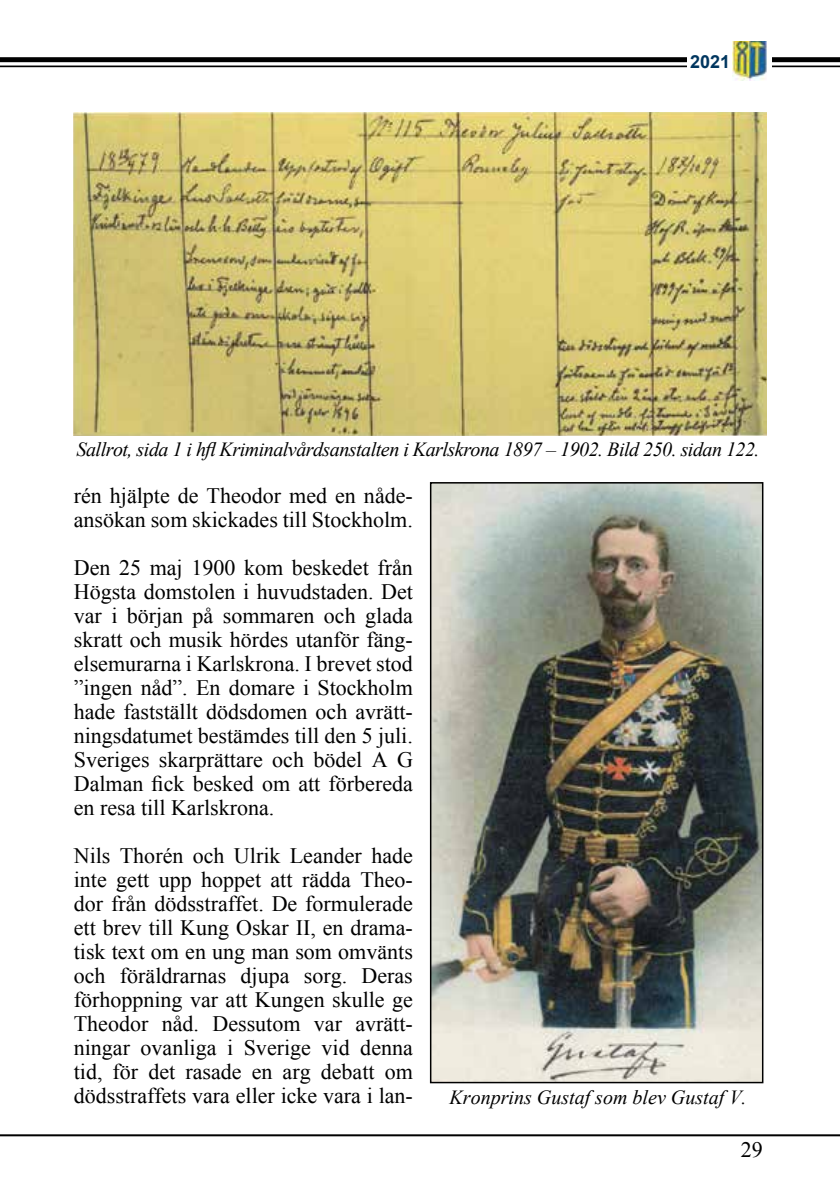
<style>
.page{position:relative;width:840px;height:1191px;background:#fff}
.page>*{position:absolute;margin:0;border:0;box-sizing:border-box;transform-origin:0 0}
.t1{font:22px/24px "Times New Roman";color:#000;text-align:justify}
.t2{font:italic 20px "Times New Roman";letter-spacing:-.025em;color:#000}
.t3{font:italic 20px "Times New Roman";color:#000}
.t4{font:700 18px "Arial";color:#00365f}
</style>
<div class="page">
<div style="left:0;top:57px;width:839px;height:5px;background:#000"></div>
<hr style="left:0;top:66px;width:839px;height:1px;background:#000">
<hr style="left:0;top:1134px;width:839px;height:2px;background:#000">
<div style="left:686px;top:48px;width:84px;height:33px;background:#fff"></div>
<img style="left:74px;top:112px;width:691px;height:323px">
<img style="left:432px;top:485px;width:328px;height:595px">
<div style="left:429px;top:482px;width:334px;height:601px;border:2px solid #000"></div>
<img style="left:732px;top:41px;width:34px;height:40px">
<p class="t4" style="left:689px;top:49px;width:42px">2021</p>
<p class="t2" style="left:77px;top:436px;width:684px">Sallrot, sida 1 i hflKriminalvårdsanstalten i Karlskrona 1897 – 1902. Bild 250. sidan 122.</p>
<p class="t1" style="left:74px;top:483px;width:340px">rén hjälpte de Theodor med en nåde&shy;ansökan som skickades till Stockholm.</p>
<p class="t1" style="left:74px;top:555px;width:340px">Den 25 maj 1900 kom beskedet från Högsta domstolen i huvudstaden. Det var i början på sommaren och glada skratt och musik hördes utanför fäng&shy;elsemurarna i Karlskrona. I brevet stod ”ingen nåd”. En domare i Stockholm hade fastställt dödsdomen och avrätt&shy;ningsdatumet bestämdes till den 5 juli.<br>Sveriges skarprättare och bödel A G Dalman fick besked om att förbereda en resa till Karlskrona.</p>
<p class="t1" style="left:74px;top:843px;width:340px">Nils Thorén och Ulrik Leander hade inte gett upp hoppet att rädda Theo&shy;dor från dödsstraffet. De formulerade ett brev till Kung Oskar II, en drama&shy;tisk text om en ung man som omvänts och föräldrarnas djupa sorg. Deras förhoppning var att Kungen skulle ge Theodor nåd. Dessutom var avrätt&shy;ningar ovanliga i Sverige vid denna tid, för det rasade en arg debatt om dödsstraffets vara eller icke vara i lan-</p>
<p class="t3" style="left:449px;top:1083px;width:298px">Kronprins Gustaf som blev Gustaf V.</p>
<p class="t1" style="left:740px;top:1136px;width:23px">29</p>
</div>
